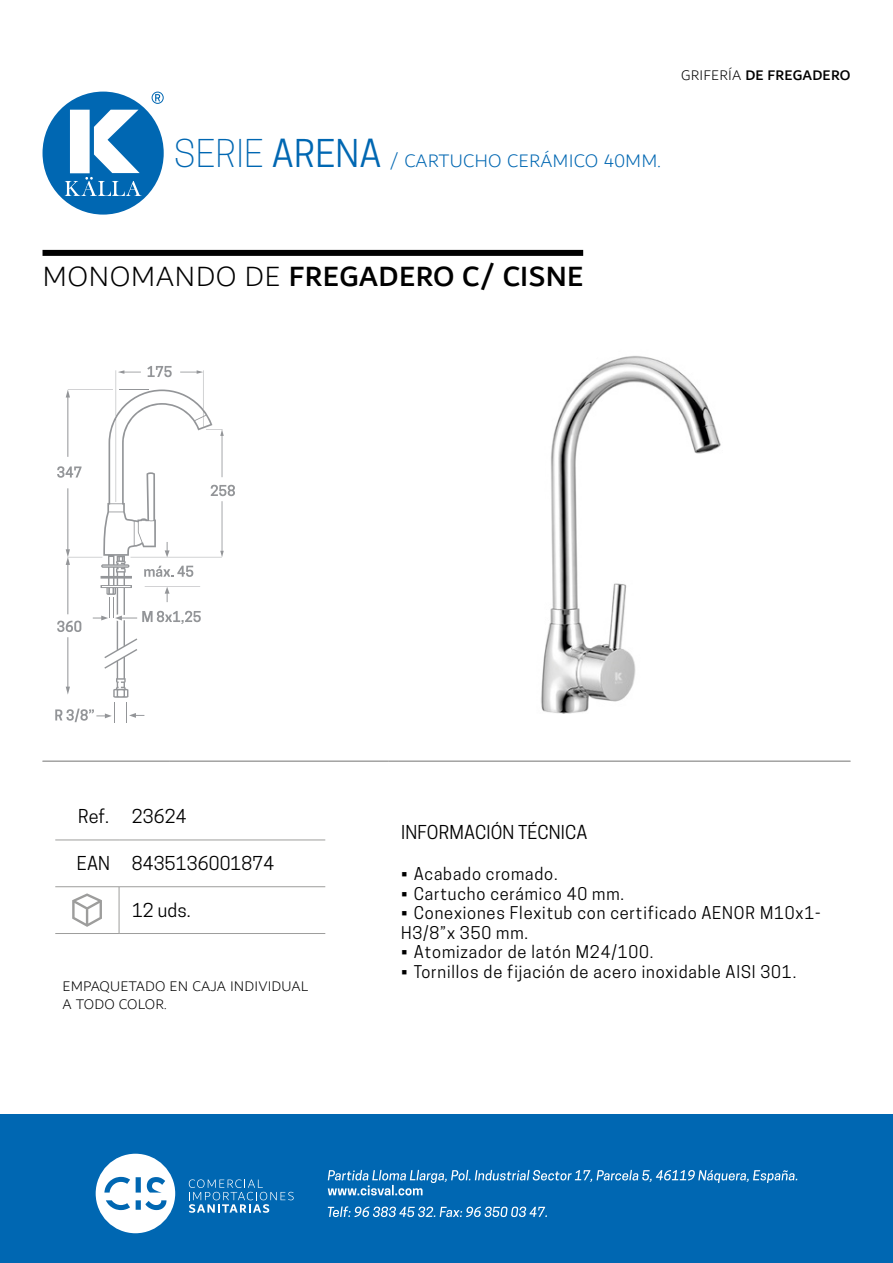
<style>
.page{position:relative;width:893px;height:1263px;background:#fff}
.page>*{position:absolute;margin:0;border:0;box-sizing:border-box;transform-origin:0 0}
.t1{font:500 30px "Dubai";letter-spacing:.01em;color:#000}
.t2{font:300 19.5px "Dubai";letter-spacing:.01em;color:#0067b2}
.t3{font:18px "Cooper Hewitt";letter-spacing:.01em;color:#000}
.t4{font:16.5px/19.5px "Cooper Hewitt";letter-spacing:.05em;color:#000}
.t5{font:300 15px/18px "Dubai";letter-spacing:.01em;color:#000}
.t6{font:500 15px "Dubai";letter-spacing:.01em;color:#000}
.s1{font-weight:300}
.s2{font-family:"Cooper Hewitt";font-size:36px}
.s3{font-family:"Cooper Hewitt";font-weight:400;font-size:36px}
</style>
<div class="page">
<div style="left:0;top:1114px;width:893px;height:149px;background:#0067b2"></div>
<svg style="left:189px;top:1179px;width:105px;height:34px"></svg>
<svg style="left:96px;top:1154px;width:79px;height:79px"></svg>
<svg style="left:328px;top:1170px;width:469px;height:25px"></svg>
<svg style="left:328px;top:1206px;width:219px;height:11px"></svg>
<svg style="left:43px;top:92px;width:121px;height:123px"></svg>
<hr style="left:43px;top:761px;width:127px;height:1px;background:#9d9d9c">
<hr style="left:170px;top:761px;width:218px;height:1px;background:#9d9d9c">
<hr style="left:388px;top:761px;width:462px;height:1px;background:#9d9d9c">
<div style="left:43px;top:250px;width:540px;height:6px;background:#000"></div>
<svg style="left:55px;top:366px;width:180px;height:356px"></svg>
<hr style="left:55px;top:840px;width:64px;height:1px;background:#9d9d9c">
<hr style="left:119px;top:840px;width:206px;height:1px;background:#9d9d9c">
<hr style="left:55px;top:886px;width:64px;height:1px;background:#9d9d9c">
<hr style="left:119px;top:886px;width:206px;height:1px;background:#9d9d9c">
<hr style="left:119px;top:887px;width:1px;height:46px;background:#9d9d9c">
<hr style="left:55px;top:933px;width:64px;height:1px;background:#9d9d9c">
<hr style="left:119px;top:933px;width:206px;height:1px;background:#9d9d9c">
<svg style="left:72px;top:893px;width:30px;height:34px"></svg>
<img style="left:541px;top:356px;width:180px;height:358px">
<p class="t6" style="left:681px;top:66px;width:171px"><span class="s1">GRIFERÍA</span> DE FREGADERO</p>
<h1 class="t2" style="left:174px;top:145px;width:488px"><span class="s2">SERIE</span> <span class="s3">ARENA</span> / CARTUCHO CERÁMICO 40MM.</h1>
<h2 class="t1" style="left:43px;top:258px;width:542px"><span class="s1">MONOMANDO DE</span> FREGADERO C/ CISNE</h2>
<p class="t3" style="left:78px;top:806px;width:32px">Ref.</p>
<p class="t3" style="left:132px;top:806px;width:56px">23624</p>
<p class="t3" style="left:77px;top:853px;width:35px">EAN</p>
<p class="t3" style="left:132px;top:853px;width:144px">8435136001874</p>
<p class="t3" style="left:132px;top:899px;width:60px">12 uds.</p>
<h3 class="t5" style="left:62px;top:977px;width:247px">EMPAQUETADO EN CAJA INDIVIDUAL<br>A TODO COLOR.</h3>
<p class="t3" style="left:401px;top:822px;width:188px">INFORMACIÓN TÉCNICA</p>
<p class="t4" style="left:401px;top:864px;width:158px">• Acabado cromado.</p>
<p class="t4" style="left:401px;top:884px;width:224px">• Cartucho cerámico 40 mm.</p>
<p class="t4" style="left:401px;top:903px;width:421px">• Conexiones Flexitub con certificado AENOR M10x1-<br>H3/8”x 350 mm.</p>
<p class="t4" style="left:401px;top:942px;width:254px">• Atomizador de latón M24/100.</p>
<p class="t4" style="left:401px;top:962px;width:397px">• Tornillos de fijación de acero inoxidable AISI 301.</p>
</div>
